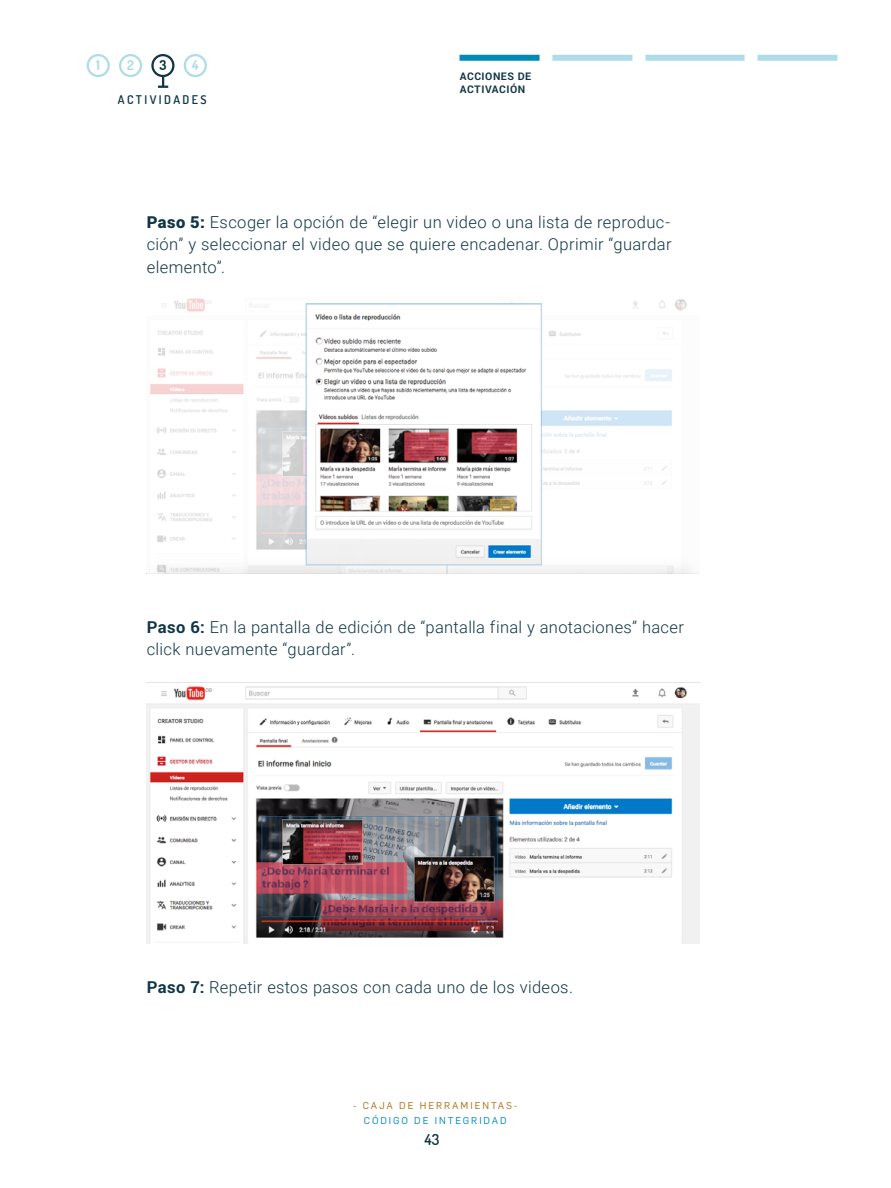
<style>
.page{position:relative;width:891px;height:1188px;background:#fff}
.page>*{position:absolute;margin:0;border:0;box-sizing:border-box;transform-origin:0 0}
.t1{font:300 16.5px/22.5px "Roboto";letter-spacing:.02em;color:#103647;text-align:justify}
.t2{font:600 15px "Dosis";color:#103647}
.t3{font:700 13.5px "Dosis";color:#afdce9}
.t4{font:700 13.5px "Dosis";color:#103647}
.t5{font:600 12px "Dosis";letter-spacing:.2em;color:#103647}
.t6{font:700 10.5px/13.5px "Roboto";letter-spacing:.05em;color:#103647}
.t7{font:9.75px "Flama";letter-spacing:.2em;color:#b06e0e}
.t8{font:9.75px "Flama";letter-spacing:.2em;color:#008ab7}
.s1{font-weight:900}
.s2{font-weight:700}
</style>
<div class="page">
<div style="left:87px;top:54px;width:23px;height:23px;border:2px solid #afdce9;border-radius:50%"></div>
<div style="left:119px;top:54px;width:23px;height:23px;border:2px solid #afdce9;border-radius:50%"></div>
<div style="left:151px;top:54px;width:23px;height:23px;border:2px solid #103647;border-radius:50%"></div>
<div style="left:184px;top:54px;width:23px;height:23px;border:2px solid #afdce9;border-radius:50%"></div>
<svg style="left:158px;top:76px;width:10px;height:12px"></svg>
<div style="left:459px;top:55px;width:80px;height:6px;background:#008ab7"></div>
<div style="left:552px;top:55px;width:80px;height:6px;background:#afdce9"></div>
<div style="left:645px;top:55px;width:99px;height:6px;background:#afdce9"></div>
<div style="left:757px;top:55px;width:80px;height:6px;background:#afdce9"></div>
<img style="left:150px;top:298px;width:541px;height:275px">
<img style="left:147px;top:682px;width:552px;height:262px">
<p class="t3" style="left:96px;top:57px;width:5px">1</p>
<p class="t3" style="left:127px;top:57px;width:8px">2</p>
<p class="t4" style="left:159px;top:57px;width:9px">3</p>
<p class="t3" style="left:192px;top:57px;width:8px">4</p>
<p class="t5" style="left:118px;top:92px;width:90px">ACTIVIDADES</p>
<p class="t6" style="left:459px;top:70px;width:73px">ACCIONES DE<br>ACTIVACIÓN</p>
<p class="t1" style="left:147px;top:211px;width:526px"><span class="s1">Paso 5:</span> Escoger la opción de “elegir un video o una lista de reproduc&shy;ción” y seleccionar el video que se quiere encadenar. Oprimir “guardar elemento”.</p>
<p class="t1" style="left:147px;top:616px;width:538px"><span class="s2">Paso 6:</span> En la pantalla de edición de “pantalla final y anotaciones” hacer click nuevamente “guardar”.</p>
<p class="t1" style="left:147px;top:976px;width:427px"><span class="s2">Paso 7:</span> Repetir estos pasos con cada uno de los videos.</p>
<p class="t7" style="left:353px;top:1099px;width:166px">- CAJA DE HERRAMIENTAS-</p>
<p class="t8" style="left:363px;top:1114px;width:144px">CÓDIGO DE INTEGRIDAD</p>
<p class="t2" style="left:424px;top:1130px;width:16px">43</p>
</div>
